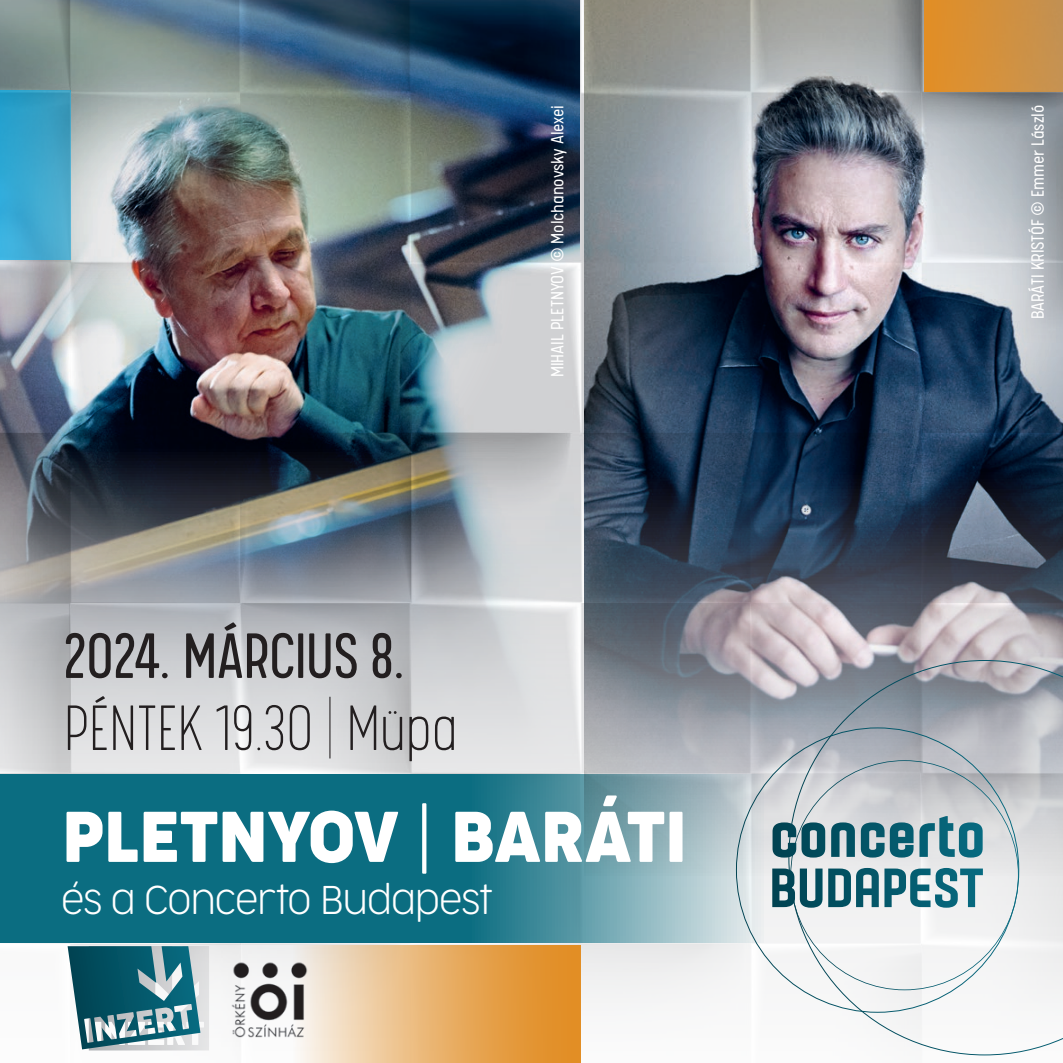
<style>
.page{position:relative;width:1063px;height:1063px;background:#fff}
.page>*{position:absolute;margin:0;border:0;box-sizing:border-box;transform-origin:0 0}
.t1{font:200 72px/72px "Calps Slim";letter-spacing:-.025em;color:#231f20}
.t2{font:67.5px "Cocogoose Narrow";letter-spacing:-.015em;color:#fff}
.t3{font:200 37.75px "Cocogoose Narrow";letter-spacing:-.04em;color:#fff}
.t4{font:300 20px "Calps Concerto";color:#fff}
.s1{font-weight:300}
.s2{font-weight:100}
.s3{font-weight:200}
</style>
<div class="page">
<img style="left:0;top:0;width:997px;height:1056px">
<div style="left:0;top:946px;width:554px;height:117px;background:#fff"></div>
<svg style="left:0;top:774px;width:736px;height:169px;background:#1f788a"></svg>
<svg style="left:68px;top:946px;width:141px;height:104px;background:#5b8c97"></svg>
<svg style="left:293px;top:946px;width:288px;height:117px;background:#e9b26e"></svg>
<img style="left:0;top:0;width:580px;height:762px">
<img style="left:584px;top:0;width:479px;height:876px">
<div style="left:924px;top:0;width:139px;height:92px;background:linear-gradient(to right,#e38f25,#c49253)"></div>
<svg style="left:0;top:90px;width:71px;height:169px;background:#3aa6cc"></svg>
<svg style="left:736px;top:727px;width:52px;height:286px"></svg>
<svg style="left:788px;top:660px;width:275px;height:395px"></svg>
<svg style="left:773px;top:816px;width:210px;height:92px;background:#7ea4ad"></svg>
<img style="left:221px;top:950px;width:97px;height:97px">
<p class="t4" style="left:546px;top:377px;width:274px;rotate:-90deg">MIHAIL PLETNYOV © Molchanovsky Alexei</p>
<p class="t4" style="left:1026px;top:319px;width:216px;rotate:-90deg">BARÁTI KRISTÓF © Emmer László</p>
<h1 class="t1" style="left:63px;top:619px;width:397px"><span class="s1">2024. MÁRCIUS 8.<br></span>PÉNTEK 19.30 <span class="s2">|</span> Müpa</h1>
<h2 class="t2" style="left:61px;top:789px;width:628px">PLETNYOV <span class="s3">|</span> BARÁTI</h2>
<h3 class="t3" style="left:61px;top:876px;width:433px">és a Concerto Budapest</h3>
</div>
